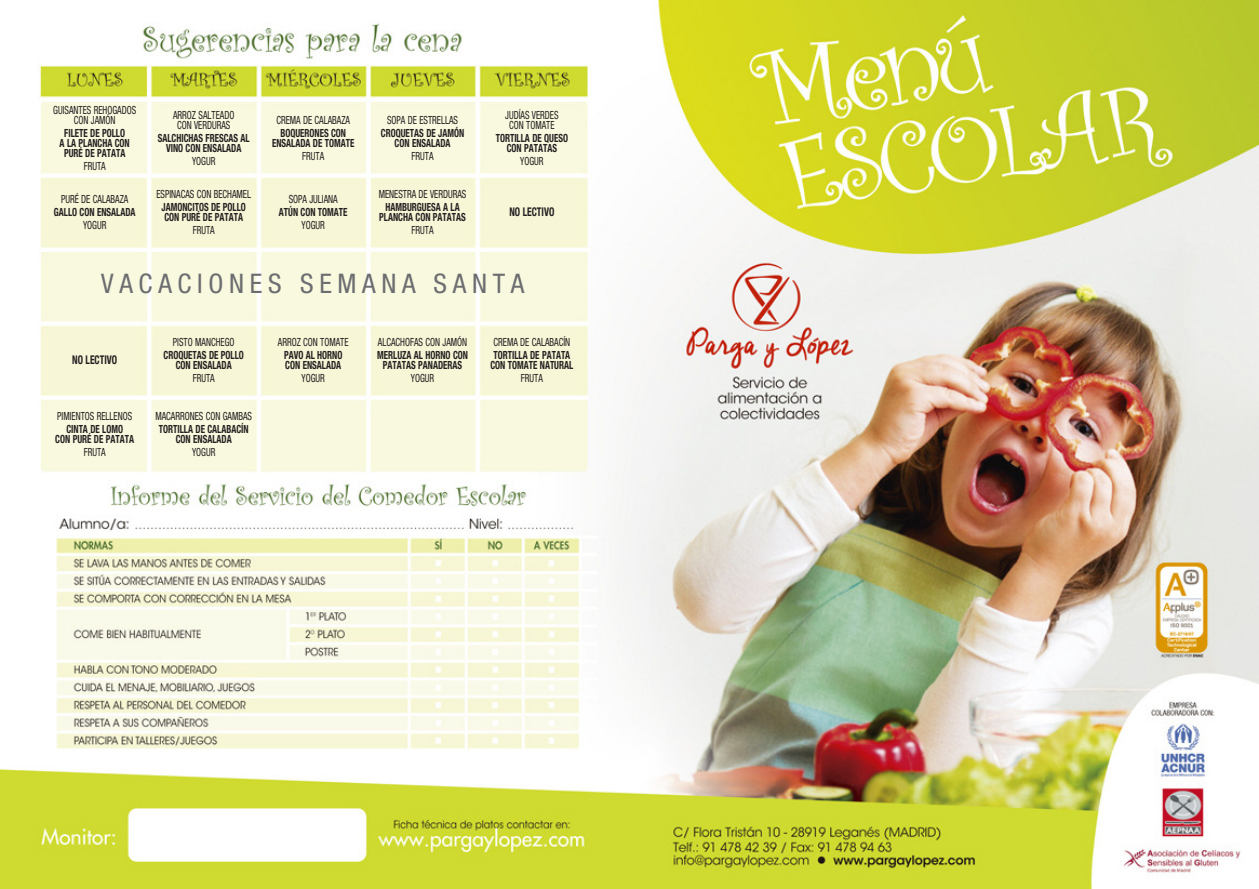
<style>
.page{position:relative;width:1259px;height:889px;background:#fff}
.page>*{position:absolute;margin:0;border:0;box-sizing:border-box;transform-origin:0 0}
.t1{font:condensed 27px "Helvetica Neue LT Std";letter-spacing:.21em;color:#6c6d70}
.t2{font:700 condensed 12px "Helvetica Neue LT Std";color:#231f20;scale:.8 1}
.t3{font:700 condensed 11.25px/10.1px "Helvetica Neue LT Std";color:#231f20;text-align:center;scale:.8 1}
.t4{font:condensed 11.25px/10.1px "Helvetica Neue LT Std";color:#231f20;text-align:center;scale:.8 1}
</style>
<div class="page">
<img style="left:0;top:0;width:1259px;height:889px">
<p class="t4" style="left:53px;top:106px;width:105px">GUISANTES REHOGADOS<br>CON JAMÓN</p>
<p class="t3" style="left:60px;top:129px;width:89px">FILETE DE POLLO<br>A LA PLANCHA CON<br>PURÉ DE PATATA</p>
<p class="t4" style="left:84px;top:162px;width:29px">FRUTA</p>
<p class="t4" style="left:61px;top:195px;width:86px">PURÉ DE CALABAZA</p>
<p class="t3" style="left:54px;top:208px;width:103px">GALLO CON ENSALADA</p>
<p class="t4" style="left:83px;top:221px;width:31px">YOGUR</p>
<p class="t4" style="left:173px;top:111px;width:78px">ARROZ SALTEADO<br>CON VERDURAS</p>
<p class="t3" style="left:158px;top:134px;width:117px">SALCHICHAS FRESCAS AL<br>VINO CON ENSALADA</p>
<p class="t4" style="left:192px;top:157px;width:31px">YOGUR</p>
<p class="t4" style="left:156px;top:190px;width:120px">ESPINACAS CON BECHAMEL</p>
<p class="t3" style="left:162px;top:203px;width:107px;text-align:left">JAMONCITOS DE POLLO<br>CON PURÉ DE PATATA</p>
<p class="t4" style="left:193px;top:226px;width:29px">FRUTA</p>
<p class="t4" style="left:276px;top:116px;width:94px">CREMA DE CALABAZA</p>
<p class="t3" style="left:272px;top:129px;width:104px">BOQUERONES CON<br>ENSALADA DE TOMATE</p>
<p class="t4" style="left:302px;top:152px;width:29px">FRUTA</p>
<p class="t4" style="left:289px;top:195px;width:63px">SOPA JULIANA</p>
<p class="t3" style="left:279px;top:208px;width:87px">ATÚN CON TOMATE</p>
<p class="t4" style="left:302px;top:221px;width:31px">YOGUR</p>
<p class="t4" style="left:387px;top:116px;width:90px">SOPA DE ESTRELLAS</p>
<p class="t3" style="left:381px;top:129px;width:106px">CROQUETAS DE JAMÓN<br>CON ENSALADA</p>
<p class="t4" style="left:412px;top:152px;width:29px">FRUTA</p>
<p class="t4" style="left:379px;top:190px;width:111px">MENESTRA DE VERDURAS</p>
<p class="t3" style="left:379px;top:203px;width:110px">HAMBURGUESA A LA<br>PLANCHA CON PATATAS</p>
<p class="t4" style="left:412px;top:226px;width:29px">FRUTA</p>
<p class="t4" style="left:505px;top:111px;width:68px">JUDÍAS VERDES<br>CON TOMATE</p>
<p class="t3" style="left:496px;top:134px;width:92px">TORTILLA DE QUESO<br>CON PATATAS</p>
<p class="t4" style="left:520px;top:157px;width:31px">YOGUR</p>
<p class="t2" style="left:509px;top:207px;width:58px">NO LECTIVO</p>
<h1 class="t1" style="left:101px;top:274px;width:425px">VACACIONES SEMANA SANTA</h1>
<p class="t2" style="left:72px;top:355px;width:58px">NO LECTIVO</p>
<p class="t4" style="left:57px;top:411px;width:95px">PIMIENTOS RELLENOS</p>
<p class="t3" style="left:55px;top:425px;width:100px">CINTA DE LOMO<br>CON PURÉ DE PATATA</p>
<p class="t4" style="left:84px;top:448px;width:29px">FRUTA</p>
<p class="t4" style="left:173px;top:338px;width:78px">PISTO MANCHEGO</p>
<p class="t3" style="left:164px;top:351px;width:102px">CROQUETAS DE POLLO<br>CON ENSALADA</p>
<p class="t4" style="left:193px;top:374px;width:29px">FRUTA</p>
<p class="t4" style="left:155px;top:411px;width:122px">MACARRONES CON GAMBAS</p>
<p class="t3" style="left:159px;top:425px;width:114px">TORTILLA DE CALABACÍN<br>CON ENSALADA</p>
<p class="t4" style="left:192px;top:448px;width:31px">YOGUR</p>
<p class="t4" style="left:278px;top:338px;width:90px">ARROZ CON TOMATE</p>
<p class="t3" style="left:284px;top:351px;width:75px;text-align:left">PAVO AL HORNO<br>CON ENSALADA</p>
<p class="t4" style="left:302px;top:374px;width:31px">YOGUR</p>
<p class="t4" style="left:378px;top:338px;width:113px">ALCACHOFAS CON JAMÓN</p>
<p class="t3" style="left:377px;top:351px;width:115px">MERLUZA AL HORNO CON<br>PATATAS PANADERAS</p>
<p class="t4" style="left:411px;top:374px;width:31px">YOGUR</p>
<p class="t4" style="left:494px;top:338px;width:97px">CREMA DE CALABACÍN</p>
<p class="t3" style="left:490px;top:351px;width:105px;text-align:left">TORTILLA DE PATATA<br>CON TOMATE NATURAL</p>
<p class="t4" style="left:521px;top:374px;width:29px">FRUTA</p>
</div>
